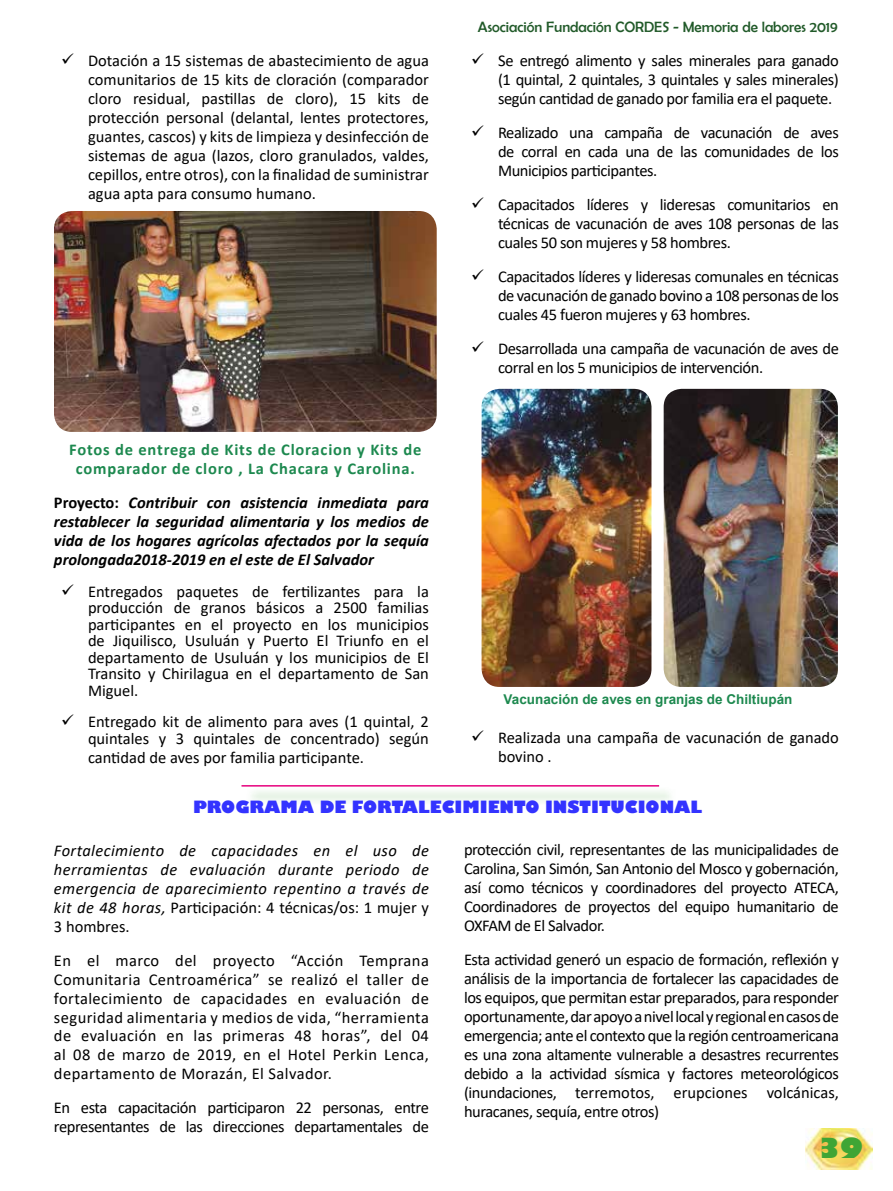
<style>
.page{position:relative;width:893px;height:1191px;background:#fff}
.page>*{position:absolute;margin:0;border:0;box-sizing:border-box;transform-origin:0 0}
.t1{font:800 27px "Gill Sans";color:#3fa535}
.t2{font:16.5px/18.9px "Calibri";letter-spacing:-.025em;color:#000;text-align:justify}
.t3{font:italic 16.5px/18.9px "Calibri";letter-spacing:.025em;color:#000;text-align:justify}
.t4{font:italic 700 16.5px/18.9px "Calibri";color:#000;text-align:justify}
.t5{font:16.5px/16.5px "Calibri";color:#000;text-align:right}
.t6{font:700 16.5px/18.9px "Calibri";letter-spacing:.05em;color:#1d894f;text-align:center}
.t7{font:800 16.5px "Gill Sans";color:#33f}
.t8{font:15px "Berlin Sans FB";color:#215a29}
.t9{font:700 13.5px "Arial";color:#1d894f}
.s1{font-style:normal}
</style>
<div class="page">
<img style="left:805px;top:1129px;width:68px;height:40px">
<img style="left:54px;top:211px;width:383px;height:221px">
<img style="left:482px;top:389px;width:169px;height:298px">
<img style="left:664px;top:389px;width:174px;height:298px">
<div style="left:245px;top:787px;width:432px;height:18px;background:#f2f9f2"></div>
<hr style="left:241px;top:785px;width:418px;height:1px;background:#e6007d">
<p class="t2" style="left:88px;top:51px;width:342px;text-indent:-27px">✓ Dotación a 15 sistemas de abastecimiento de agua comunitarios de 15 kits de cloración (comparador cloro residual, pastillas de cloro), 15 kits de protección personal (delantal, lentes protectores, guantes, cascos) y kits de limpieza y desinfección de sistemas de agua (lazos, cloro granulados, valdes, cepillos, entre otros), con la finalidad de suministrar agua apta para consumo humano.</p>
<p class="t6" style="left:69px;top:440px;width:354px">Fotos de entrega de Kits de Cloracion y Kits de comparador de cloro , La Chacara y Carolina.</p>
<p class="t4" style="left:54px;top:493px;width:376px"><span class="s1">Proyecto:</span> Contribuir con asistencia inmediata para restablecer la seguridad alimentaria y los medios de vida de los hogares agrícolas afectados por la sequía prolongada2018-2019 en el este de El Salvador</p>
<p class="t2" style="left:88px;top:582px;width:342px;line-height:16.5px;text-indent:-27px">✓ Entregados paquetes de fertilizantes para la producción de granos básicos a 2500 familias participantes en el proyecto en los municipios de Jiquilisco, Usuluán y Puerto El Triunfo en el departamento de Usuluán y los municipios de El Transito y Chirilagua en el departamento de San Miguel.</p>
<p class="t5" style="left:61px;top:713px;width:369px">✓ Entregado kit de alimento para aves (1 quintal, 2 quintales y 3 quintales de concentrado) según</p>
<p class="t5" style="left:88px;top:748px;width:278px">cantidad de aves por familia participante.</p>
<p class="t8" style="left:478px;top:18px;width:362px">Asociación Fundación CORDES - Memoria de labores 2019</p>
<p class="t2" style="left:498px;top:51px;width:342px;text-indent:-27px">✓ Se entregó alimento y sales minerales para ganado (1 quintal, 2 quintales, 3 quintales y sales minerales) según cantidad de ganado por familia era el paquete.</p>
<p class="t2" style="left:498px;top:123px;width:342px;text-indent:-27px">✓ Realizado una campaña de vacunación de aves de corral en cada una de las comunidades de los Municipios participantes.</p>
<p class="t2" style="left:498px;top:195px;width:342px;text-indent:-27px">✓ Capacitados líderes y lideresas comunitarios en técnicas de vacunación de aves 108 personas de las cuales 50 son mujeres y 58 hombres.</p>
<p class="t2" style="left:498px;top:267px;width:342px;text-indent:-27px">✓ Capacitados líderes y lideresas comunales en técnicas de vacunación de ganado bovino a 108 personas de los cuales 45 fueron mujeres y 63 hombres.</p>
<p class="t2" style="left:498px;top:339px;width:342px;text-indent:-27px">✓ Desarrollada una campaña de vacunación de aves de corral en los 5 municipios de intervención.</p>
<p class="t9" style="left:504px;top:690px;width:290px">Vacunación de aves en granjas de Chiltiupán</p>
<p class="t5" style="left:498px;top:727px;width:342px;line-height:18.9px;text-align:left;text-indent:-27px">✓ Realizada una campaña de vacunación de ganado bovino .</p>
<p class="t7" style="left:193px;top:796px;width:510px">PROGRAMA DE FORTALECIMIENTO INSTITUCIONAL</p>
<p class="t3" style="left:54px;top:840px;width:376px">Fortalecimiento de capacidades en el uso de herramientas de evaluación durante periodo de emergencia de aparecimiento repentino a través de kit de 48 horas, <span class="s1">Participación: 4 técnicas/os: 1 mujer y 3 hombres.</span></p>
<p class="t2" style="left:54px;top:950px;width:376px">En el marco del proyecto “Acción Temprana Comunitaria Centroamérica” se realizó el taller de fortalecimiento de capacidades en evaluación de seguridad alimentaria y medios de vida, “herramienta de evaluación en las primeras 48 horas”, del 04 al 08 de marzo de 2019, en el Hotel Perkin Lenca, departamento de Morazán, El Salvador.</p>
<p class="t2" style="left:54px;top:1098px;width:376px">En esta capacitación participaron 22 personas, entre representantes de las direcciones departamentales de</p>
<p class="t2" style="left:464px;top:840px;width:376px">protección civil, representantes de las municipalidades de Carolina, San Simón, San Antonio del Mosco y gobernación, así como técnicos y coordinadores del proyecto ATECA, Coordinadores de proyectos del equipo humanitario de OXFAM de El Salvador.</p>
<p class="t2" style="left:464px;top:950px;width:376px">Esta actividad generó un espacio de formación, reflexión y análisis de la importancia de fortalecer las capacidades de los equipos, que permitan estar preparados, para responder oportunamente, dar apoyo a nivel local y regional en casos de emergencia; ante el contexto que la región centroamericana es una zona altamente vulnerable a desastres recurrentes debido a la actividad sísmica y factores meteorológicos (inundaciones, terremotos, erupciones volcánicas, huracanes, sequía, entre otros)</p>
<h1 class="t1" style="left:817px;top:1131px;width:47px">39</h1>
</div>
